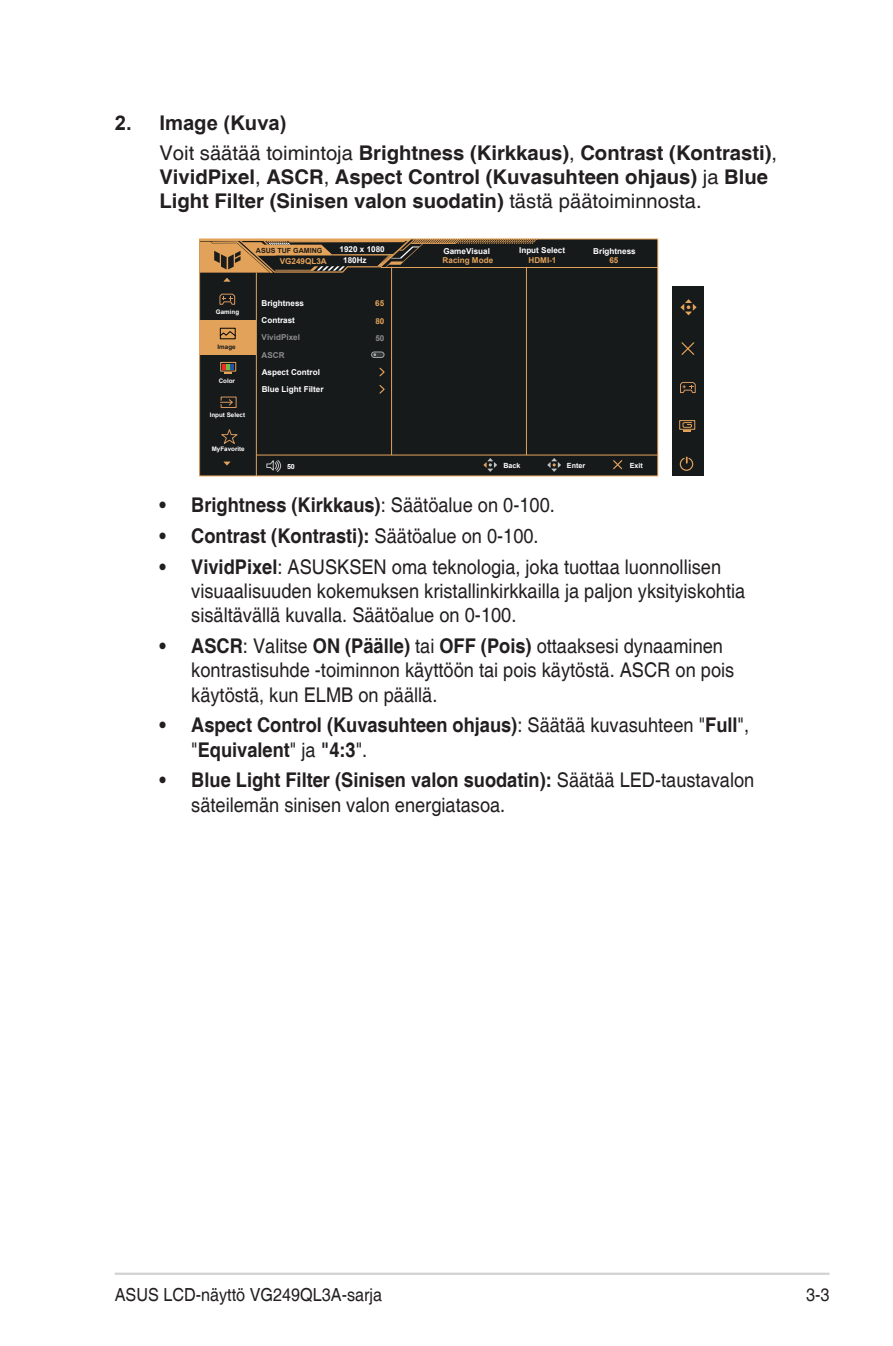
<style>
.page{position:relative;width:893px;height:1346px;background:#fff}
.page>*{position:absolute;margin:0;border:0;box-sizing:border-box;transform-origin:0 0}
.t1{font:20.25px/24.3px "Helvetica";color:#231f20;scale:.9 1}
.Body_Text_Indent{font:700 20.25px/24.3px "Helvetica";color:#231f20}
.Body_Text_Indent-2{font:700 20.25px/24.3px "Helvetica";color:#231f20;scale:.9 1}
.OSD_Item{font:700 20.25px "Arial";color:#231f20}
.t2{font:18px "Helvetica";color:#231f20;scale:.9 1}
.t3{font:700 8.1px/17.3px "Arial";color:#fff}
.t4{font:700 8.1px "Arial";color:#e3a25a}
.t5{font:700 7.2px "Arial";color:#fff}
.t6{font:700 6.98px "Arial";color:#1b1c1b}
.t7{font:700 6.3px "Arial";color:#fff}
.t8{font:700 6.3px "Arial";color:#171a1b}
.s1{font-weight:400}
.s2{font-weight:700}
</style>
<div class="page">
<hr style="left:115px;top:1272px;width:714px;height:3px;background:#d1d2d4">
<div style="left:200px;top:239px;width:458px;height:237px;background:#171a1b"></div>
<div style="left:220px;top:362px;width:16px;height:9px;border:1px solid #e3a25a"></div>
<svg style="left:222px;top:364px;width:12px;height:10px"></svg>
<svg style="left:220px;top:396px;width:17px;height:12px"></svg>
<svg style="left:221px;top:429px;width:17px;height:15px"></svg>
<div style="left:200px;top:320px;width:56px;height:34px;background:#e3a25a"></div>
<div style="left:220px;top:328px;width:15px;height:11px;border:1px solid #030303"></div>
<svg style="left:219px;top:331px;width:17px;height:6px"></svg>
<hr style="left:256px;top:273px;width:1px;height:203px;background:#e3a25a">
<hr style="left:391px;top:267px;width:1px;height:188px;background:#e3a25a">
<hr style="left:526px;top:267px;width:1px;height:188px;background:#e3a25a">
<hr style="left:256px;top:455px;width:402px;height:1px;background:#e3a25a">
<hr style="left:381px;top:267px;width:277px;height:1px;background:#e3a25a">
<svg style="left:200px;top:238px;width:337px;height:44px"></svg>
<svg style="left:223px;top:461px;width:7px;height:4px"></svg>
<svg style="left:483px;top:458px;width:14px;height:14px"></svg>
<svg style="left:547px;top:458px;width:14px;height:14px"></svg>
<svg style="left:266px;top:460px;width:16px;height:12px"></svg>
<svg style="left:372px;top:352px;width:12px;height:5px"></svg>
<div style="left:371px;top:352px;width:13px;height:6px;border:1px solid #fff;border-radius:3px"></div>
<svg style="left:379px;top:367px;width:6px;height:10px"></svg>
<svg style="left:379px;top:385px;width:6px;height:9px"></svg>
<svg style="left:613px;top:460px;width:10px;height:10px"></svg>
<div style="left:672px;top:286px;width:32px;height:190px;background:#171a1b"></div>
<svg style="left:680px;top:382px;width:16px;height:11px"></svg>
<svg style="left:680px;top:299px;width:17px;height:16px"></svg>
<svg style="left:681px;top:342px;width:14px;height:13px"></svg>
<div style="left:679px;top:420px;width:16px;height:10px;border:1px solid #e3a25a"></div>
<svg style="left:682px;top:422px;width:10px;height:10px"></svg>
<svg style="left:679px;top:457px;width:15px;height:14px"></svg>
<svg style="left:219px;top:293px;width:17px;height:12px"></svg>
<p class="OSD_Item" style="left:115px;top:109px;width:173px">2. Image (Kuva)</p>
<p class="Body_Text_Indent" style="left:159px;top:141px;width:619px"><span class="s1">Voit säätää toimintoja</span> Brightness (Kirkkaus)<span class="s1">,</span> Contrast (Kontrasti)<span class="s1">,<br></span>VividPixel<span class="s1">,</span> ASCR<span class="s1">,</span> Aspect Control (Kuvasuhteen ohjaus) <span class="s1">ja</span> Blue<br>Light Filter (Sinisen valon suodatin) <span class="s1">tästä päätoiminnosta.</span></p>
<p class="t6" style="left:256px;top:246px;width:68px">ASUS TUF GAMING</p>
<p class="t3" style="left:340px;top:241px;width:47px">1920 x 1080</p>
<p class="t3" style="left:443px;top:242px;width:48px">GameVisual</p>
<p class="t3" style="left:519px;top:241px;width:48px">Input Select</p>
<p class="t3" style="left:593px;top:242px;width:44px">Brightness</p>
<p class="t3" style="left:343px;top:252px;width:25px">180Hz</p>
<p class="t4" style="left:443px;top:254px;width:52px">Racing Mode</p>
<p class="t4" style="left:528px;top:255px;width:29px">HDMI-1</p>
<p class="t4" style="left:609px;top:255px;width:11px">65</p>
<p class="t4" style="left:280px;top:256px;width:48px">VG249QL3A</p>
<p class="t7" style="left:216px;top:307px;width:25px">Gaming</p>
<p class="t8" style="left:218px;top:342px;width:20px">Image</p>
<p class="t7" style="left:219px;top:377px;width:18px">Color</p>
<p class="t7" style="left:210px;top:411px;width:37px">Input Select</p>
<p class="t7" style="left:212px;top:445px;width:34px">MyFavorite</p>
<p class="t3" style="left:262px;top:294px;width:64px">Brightness<br>Contrast<br>VividPixel<br>ASCR<br>Aspect Control<br>Blue Light Filter</p>
<p class="t4" style="left:375px;top:297px;width:11px">65</p>
<p class="t4" style="left:375px;top:316px;width:11px">80</p>
<p class="t3" style="left:375px;top:330px;width:11px">50</p>
<p class="t5" style="left:287px;top:461px;width:9px">50</p>
<p class="t5" style="left:503px;top:460px;width:18px">Back</p>
<p class="t5" style="left:567px;top:460px;width:20px">Enter</p>
<p class="t5" style="left:630px;top:460px;width:15px">Exit</p>
<p class="Body_Text_Indent-2" style="left:159px;top:494px;width:441px">• Brightness (Kirkkaus)<span class="s1">: Säätöalue on 0-100.</span></p>
<p class="Body_Text_Indent-2" style="left:159px;top:525px;width:423px">• Contrast (Kontrasti): <span class="s1">Säätöalue on 0-100.</span></p>
<p class="t1" style="left:191px;top:555px;width:617px;text-indent:-32px"><span class="s2">• VividPixel</span>: ASUSKSEN oma teknologia, joka tuottaa luonnollisen visuaalisuuden kokemuksen kristallinkirkkailla ja paljon yksityiskohtia sisältävällä kuvalla. Säätöalue on 0-100.</p>
<p class="t1" style="left:191px;top:634px;width:605px;text-indent:-32px"><span class="s2">• ASCR</span>: Valitse <span class="s2">ON (Päälle)</span> tai <span class="s2">OFF (Pois)</span> ottaaksesi dynaaminen kontrastisuhde -toiminnon käyttöön tai pois käytöstä. ASCR on pois käytöstä, kun ELMB on päällä.</p>
<p class="Body_Text_Indent-2" style="left:191px;top:714px;width:621px;text-indent:-32px">• Aspect Control (Kuvasuhteen ohjaus)<span class="s1">: Säätää kuvasuhteen "</span>Full<span class="s1">", "</span>Equivalent<span class="s1">" ja</span> "4:3<span class="s1">".</span></p>
<p class="t1" style="left:191px;top:769px;width:627px;text-indent:-32px"><span class="s2">• Blue Light Filter (Sinisen valon suodatin):</span> Säätää LED-taustavalon säteilemän sinisen valon energiatasoa.</p>
<p class="t2" style="left:115px;top:1284px;width:299px">ASUS LCD-näyttö VG249QL3A-sarja</p>
<p class="t2" style="left:806px;top:1284px;width:28px">3-3</p>
</div>
